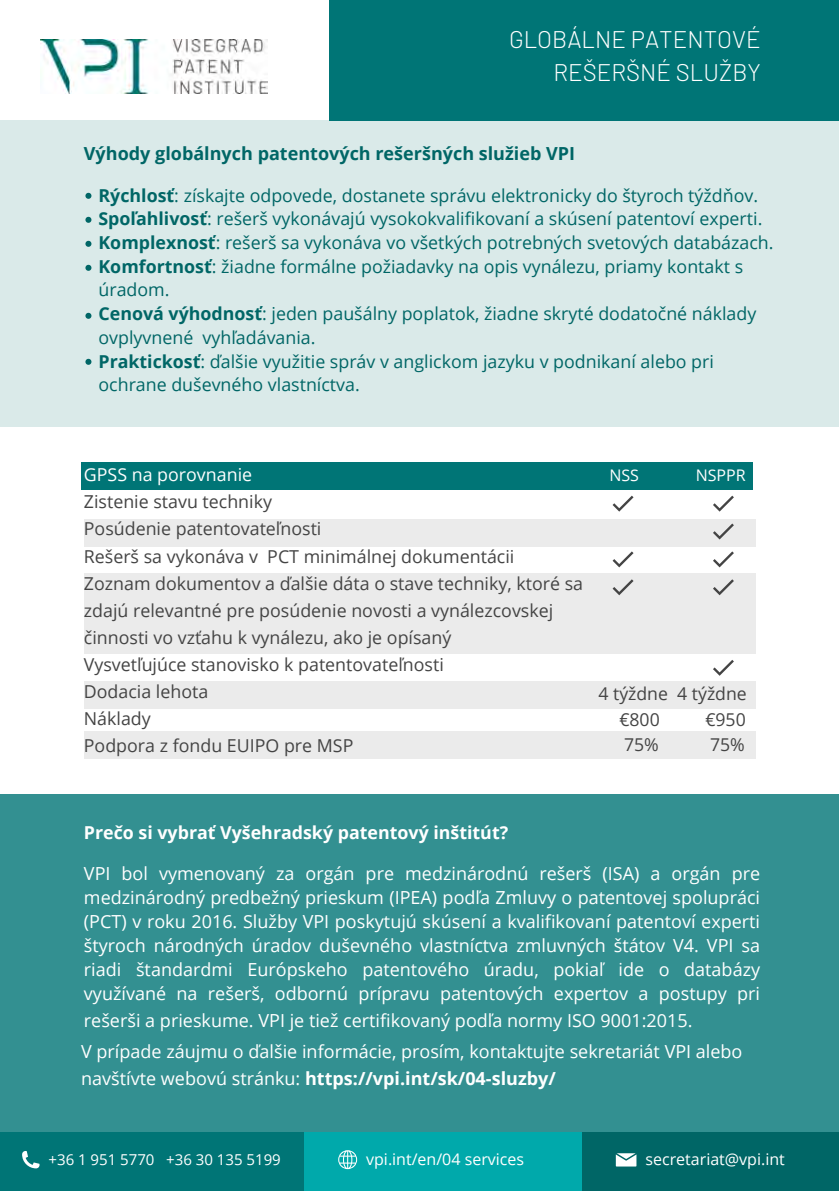
<style>
.page{position:relative;width:839px;height:1191px;background:#fff}
.page>*{position:absolute;margin:0;border:0;box-sizing:border-box;transform-origin:0 0}
.t1{font:300 24px/33px "Barlow";color:#fff;text-align:right}
.t2{font:18px/24px "Open Sans";color:#fff;text-align:justify}
.t3{font:700 18px "Open Sans";color:#fff}
.t4{font:700 18px "Open Sans";color:#066}
.t5{font:17.8px/23.8px "Open Sans";color:#066}
.t6{font:17.8px/27px "Open Sans";color:#444}
.t7{font:700 17.8px "Open Sans";color:#fff}
.t8{font:17.6px "Open Sans";color:#444}
.t9{font:16px "Open Sans";color:#fff}
.t10{font:15px "Open Sans";color:#fff}
.s1{font-weight:700}
.s2{color:#fff}
.s3{font-weight:400}
</style>
<div class="page">
<img style="left:41px;top:39px;width:226px;height:54px">
<div style="left:0;top:120px;width:838px;height:307px;background:#daeae9"></div>
<div style="left:329px;top:0;width:509px;height:120px;background:#007576"></div>
<div style="left:0;top:794px;width:838px;height:397px;background:#339091"></div>
<div style="left:84px;top:574px;width:671px;height:80px;background:#ebebeb"></div>
<div style="left:84px;top:519px;width:671px;height:28px;background:#ebebeb"></div>
<div style="left:84px;top:681px;width:671px;height:27px;background:#ebebeb"></div>
<div style="left:84px;top:731px;width:671px;height:28px;background:#ebebeb"></div>
<div style="left:81px;top:462px;width:671px;height:28px;background:#007576"></div>
<svg style="left:85px;top:193px;width:6px;height:6px"></svg>
<svg style="left:85px;top:217px;width:6px;height:6px"></svg>
<svg style="left:85px;top:241px;width:6px;height:6px"></svg>
<svg style="left:85px;top:265px;width:6px;height:6px"></svg>
<svg style="left:85px;top:313px;width:6px;height:6px"></svg>
<svg style="left:85px;top:359px;width:6px;height:6px"></svg>
<div style="left:581px;top:1132px;width:257px;height:59px;background:#066"></div>
<div style="left:303px;top:1132px;width:278px;height:59px;background:#00a9ab"></div>
<div style="left:0;top:1132px;width:303px;height:59px;background:#007576"></div>
<svg style="left:22px;top:1151px;width:18px;height:17px"></svg>
<svg style="left:338px;top:1150px;width:19px;height:19px"></svg>
<svg style="left:612px;top:496px;width:21px;height:16px"></svg>
<svg style="left:713px;top:496px;width:20px;height:16px"></svg>
<svg style="left:713px;top:524px;width:20px;height:16px"></svg>
<svg style="left:612px;top:551px;width:21px;height:16px"></svg>
<svg style="left:713px;top:551px;width:20px;height:16px"></svg>
<svg style="left:612px;top:579px;width:21px;height:16px"></svg>
<svg style="left:713px;top:579px;width:20px;height:16px"></svg>
<svg style="left:713px;top:660px;width:20px;height:16px"></svg>
<svg style="left:615px;top:1153px;width:21px;height:14px"></svg>
<p class="t1" style="left:509px;top:22px;width:253px">GLOBÁLNE PATENTOVÉ<br>REŠERŠNÉ SLUŽBY</p>
<p class="t4" style="left:84px;top:140px;width:492px">Výhody globálnych patentových rešeršných služieb VPI</p>
<p class="t5" style="left:98px;top:183px;width:676px"><span class="s1">Rýchlosť</span>: získajte odpovede, dostanete správu elektronicky do štyroch týždňov.<br><span class="s1">Spoľahlivosť</span>: rešerš vykonávajú vysokokvalifikovaní a skúsení patentoví experti.<br><span class="s1">Komplexnosť</span>: rešerš sa vykonáva vo všetkých potrebných svetových databázach.<br><span class="s1">Komfortnosť</span>: žiadne formálne požiadavky na opis vynálezu, priamy kontakt s úradom.<br><span class="s1">Cenová výhodnosť</span>: jeden paušálny poplatok, žiadne skryté dodatočné náklady ovplyvnené vyhľadávania.<br><span class="s1">Praktickosť</span>: ďalšie využitie správ v anglickom jazyku v podnikaní alebo pri ochrane duševného vlastníctva.</p>
<p class="t6" style="left:84px;top:461px;width:500px"><span class="s2">GPSS na porovnanie<br></span>Zistenie stavu techniky<br>Posúdenie patentovateľnosti<br>Rešerš sa vykonáva v PCT minimálnej dokumentácii Zoznam dokumentov a ďalšie dáta o stave techniky, ktoré sa zdajú relevantné pre posúdenie novosti a vynálezcovskej činnosti vo vzťahu k vynálezu, ako je opísaný<br>Vysvetľujúce stanovisko k patentovateľnosti<br>Dodacia lehota<br>Náklady<br>Podpora z fondu EUIPO pre MSP</p>
<p class="t9" style="left:609px;top:464px;width:31px">NSS</p>
<p class="t9" style="left:695px;top:464px;width:51px">NSPPR</p>
<p class="t8" style="left:598px;top:682px;width:150px">4 týždne 4 týždne</p>
<p class="t8" style="left:619px;top:708px;width:42px">€800</p>
<p class="t8" style="left:705px;top:708px;width:42px">€950</p>
<p class="t8" style="left:624px;top:732px;width:36px">75%</p>
<p class="t8" style="left:710px;top:732px;width:36px">75%</p>
<p class="t7" style="left:84px;top:820px;width:426px">Prečo si vybrať Vyšehradský patentový inštitút?</p>
<p class="t2" style="left:84px;top:861px;width:677px">VPI bol vymenovaný za orgán pre medzinárodnú rešerš (ISA) a orgán pre medzinárodný predbežný prieskum (IPEA) podľa Zmluvy o patentovej spolupráci (PCT) v roku 2016. Služby VPI poskytujú skúsení a kvalifikovaní patentoví experti štyroch národných úradov duševného vlastníctva zmluvných štátov V4. VPI sa riadi štandardmi Európskeho patentového úradu, pokiaľ ide o databázy využívané na rešerš, odbornú prípravu patentových expertov a postupy pri</p>
<p class="t2" style="left:81px;top:1004px;width:662px;line-height:31.2px">rešerši a prieskume. VPI je tiež certifikovaný podľa normy ISO 9001:2015.<br>V prípade záujmu o ďalšie informácie, prosím, kontaktujte sekretariát VPI alebo</p>
<p class="t3" style="left:81px;top:1066px;width:476px"><span class="s3">navštívte webovú stránku:</span> https://vpi.int/sk/04-sluzby/</p>
<p class="t10" style="left:49px;top:1149px;width:234px">+36 1 951 5770 +36 30 135 5199</p>
<p class="t9" style="left:366px;top:1148px;width:159px">vpi.int/en/04 services</p>
<p class="t9" style="left:645px;top:1148px;width:141px">secretariat@vpi.int</p>
</div>
